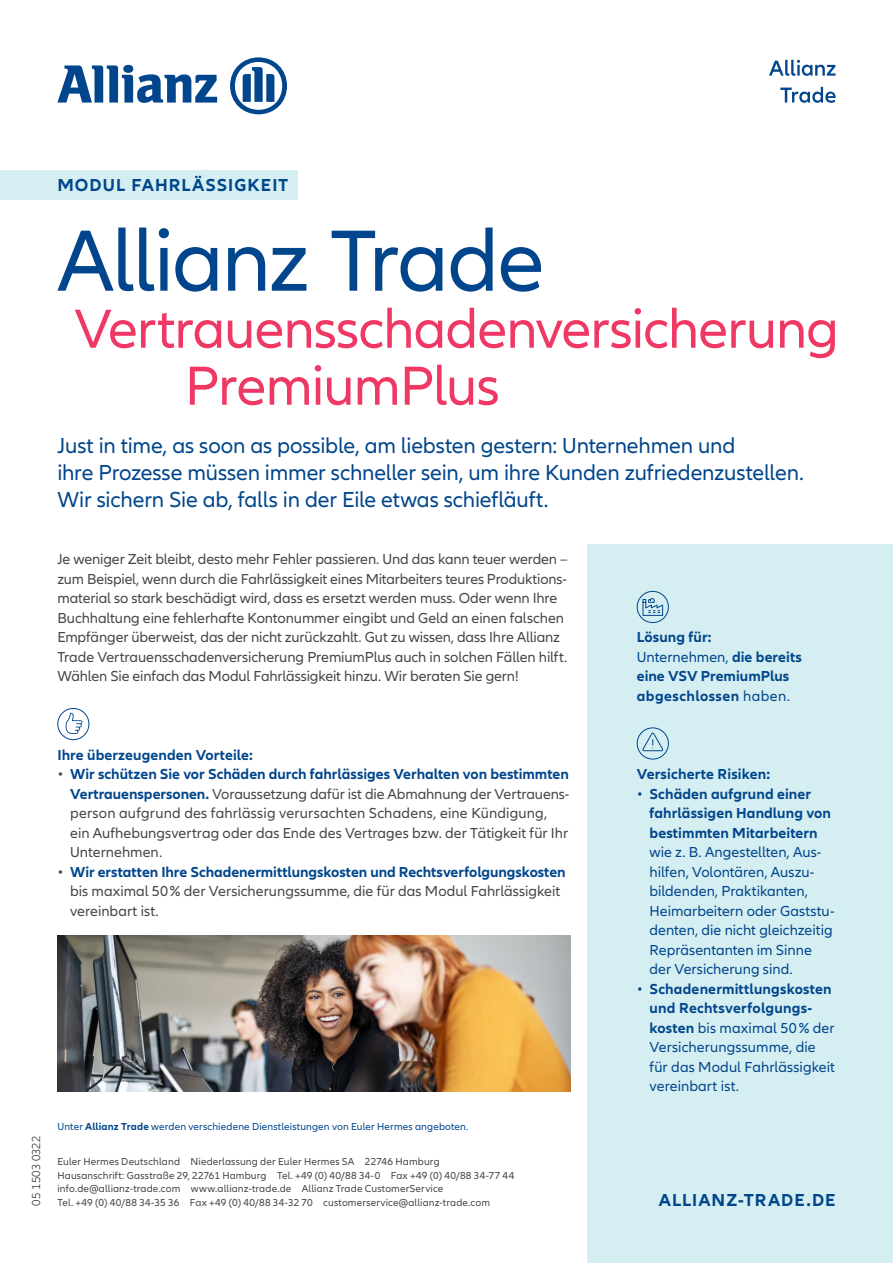
<style>
.page{position:relative;width:893px;height:1263px;background:#fff}
.page>*{position:absolute;margin:0;border:0;box-sizing:border-box;transform-origin:0 0}
.t1{font:90px "Allianz Neo";letter-spacing:-.025em;color:#01468c}
.t2{font:57px/57px "Allianz Neo";letter-spacing:-.015em;color:#ef3864}
.t3{font:22.5px/27px "Allianz Neo";letter-spacing:-.01em;color:#01468c}
.t4{font:700 18px "Allianz Neo";letter-spacing:.06em;color:#01468c}
.t5{font:15px/19.5px "Allianz Neo";letter-spacing:-.005em;color:#454647}
.t6{font:15px/19.5px "Allianz Neo";color:#01468c}
.t7{font:700 15px/19.5px "Allianz Neo";letter-spacing:.005em;color:#01468c}
.t8{font:300 12px "Allianz Neo";letter-spacing:.005em;color:#231f20}
.t9{font:10.5px/13.5px "Allianz Neo";letter-spacing:.015em;color:#454647}
.t10{font:10.5px "Allianz Neo";letter-spacing:.015em;color:#01468c}
.s1{font-weight:400}
.s2{font-weight:700;color:#01468c}
.s3{font-weight:700}
</style>
<div class="page">
<div style="left:587px;top:545px;width:306px;height:718px;background:#d5eef1"></div>
<svg style="left:66px;top:713px;width:17px;height:21px"></svg>
<div style="left:57px;top:708px;width:32px;height:32px;border:1px solid #01468c;border-radius:50%"></div>
<div style="left:637px;top:591px;width:32px;height:32px;border:1px solid #01468c;border-radius:50%"></div>
<svg style="left:642px;top:598px;width:21px;height:18px"></svg>
<div style="left:637px;top:727px;width:32px;height:32px;border:1px solid #01468c;border-radius:50%"></div>
<svg style="left:642px;top:733px;width:22px;height:18px"></svg>
<img style="left:57px;top:935px;width:513px;height:156px">
<div style="left:0;top:170px;width:298px;height:30px;background:#d5eef1"></div>
<svg style="left:57px;top:65px;width:160px;height:38px"></svg>
<svg style="left:230px;top:57px;width:57px;height:57px"></svg>
<svg style="left:780px;top:87px;width:56px;height:16px"></svg>
<svg style="left:769px;top:60px;width:67px;height:16px"></svg>
<p class="t4" style="left:57px;top:175px;width:233px">MODUL FAHRLÄSSIGKEIT</p>
<h1 class="t1" style="left:57px;top:209px;width:489px">Allianz Trade</h1>
<h2 class="t2" style="left:185px;top:302px;width:656px;text-indent:-111px">Vertrauensschadenversicherung<br>PremiumPlus</h2>
<h3 class="t3" style="left:57px;top:432px;width:748px">Just in time, as soon as possible, am liebsten gestern: Unternehmen und<br>ihre Prozesse müssen immer schneller sein, um ihre Kunden zufriedenzustellen.<br>Wir sichern Sie ab, falls in der Eile etwas schiefläuft.</h3>
<p class="t5" style="left:57px;top:550px;width:512px">Je weniger Zeit bleibt, desto mehr Fehler passieren. Und das kann teuer werden – zum Beispiel, wenn durch die Fahrlässigkeit eines Mitarbeiters teures Produktions&shy;material so stark beschädigt wird, dass es ersetzt werden muss. Oder wenn Ihre Buchhaltung eine fehlerhafte Kontonummer eingibt und Geld an einen falschen Empfänger überweist, das der nicht zurückzahlt. Gut zu wissen, dass Ihre Allianz Trade Vertrauensschadenversicherung PremiumPlus auch in solchen Fällen hilft.<br>Wählen Sie einfach das Modul Fahrlässigkeit hinzu. Wir beraten Sie gern!</p>
<p class="t7" style="left:637px;top:628px;width:167px">Lösung für:<br><span class="s1">Unternehmen,</span> die bereits eine VSV PremiumPlus abgeschlossen <span class="s1">haben.</span></p>
<p class="t7" style="left:57px;top:745px;width:197px">Ihre überzeugenden Vorteile:</p>
<p class="t5" style="left:70px;top:765px;width:501px;text-indent:-13px">• <span class="s2">Wir schützen Sie vor Schäden durch fahrlässiges Verhalten von bestimmten Vertrauenspersonen.</span> Voraussetzung dafür ist die Abmahnung der Vertrauens&shy;person aufgrund des fahrlässig verursachten Schadens, eine Kündigung, ein Aufhebungsvertrag oder das Ende des Vertrages bzw. der Tätigkeit für Ihr Unternehmen.</p>
<p class="t5" style="left:70px;top:862px;width:497px;text-indent:-13px">• <span class="s2">Wir erstatten Ihre Schadenermittlungskosten und Rechtsverfolgungskosten </span>bis maximal 50% der Versicherungssumme, die für das Modul Fahrlässigkeit vereinbart ist.</p>
<p class="t8" style="left:30px;top:1205px;width:71px;rotate:-90deg">05 1503 0322</p>
<p class="t10" style="left:57px;top:1120px;width:413px">Unter <span class="s3">Allianz Trade</span> werden verschiedene Dienstleistungen von Euler Hermes angeboten.</p>
<p class="t9" style="left:57px;top:1155px;width:458px">Euler Hermes Deutschland Niederlassung der Euler Hermes SA 22746 Hamburg<br>Hausanschrift: Gasstraße 29, 22761 Hamburg Tel. +49 (0) 40/88 34-0 Fax +49 (0) 40/88 34-77 44 info.de@allianz-trade.com www.allianz-trade.de Allianz Trade CustomerService<br>Tel. +49 (0) 40/88 34-35 36 Fax +49 (0) 40/88 34-32 70 customerservice@allianz-trade.com</p>
<p class="t7" style="left:637px;top:764px;width:135px">Versicherte Risiken:</p>
<p class="t7" style="left:649px;top:784px;width:183px;text-indent:-13px"><span class="s1">•</span> Schäden aufgrund einer fahrlässigen Handlung von bestimmten Mitarbeitern</p>
<p class="t6" style="left:649px;top:843px;width:187px">wie z. B. Angestellten, Aus&shy;hilfen, Volontären, Auszu&shy;bildenden, Praktikanten,<br>Heimarbeitern oder Gaststu&shy;denten, die nicht gleichzeitig<br>Repräsentanten im Sinne der Versicherung sind.</p>
<p class="t6" style="left:649px;top:979px;width:187px;text-indent:-13px">• <span class="s3">Schadenermittlungskosten und Rechtsverfolgungs&shy;kosten</span> bis maximal 50% der<br>Versicherungssumme, die für das Modul Fahrlässigkeit vereinbart ist.</p>
<p class="t4" style="left:659px;top:1189px;width:178px">ALLIANZ-TRADE.DE</p>
</div>
